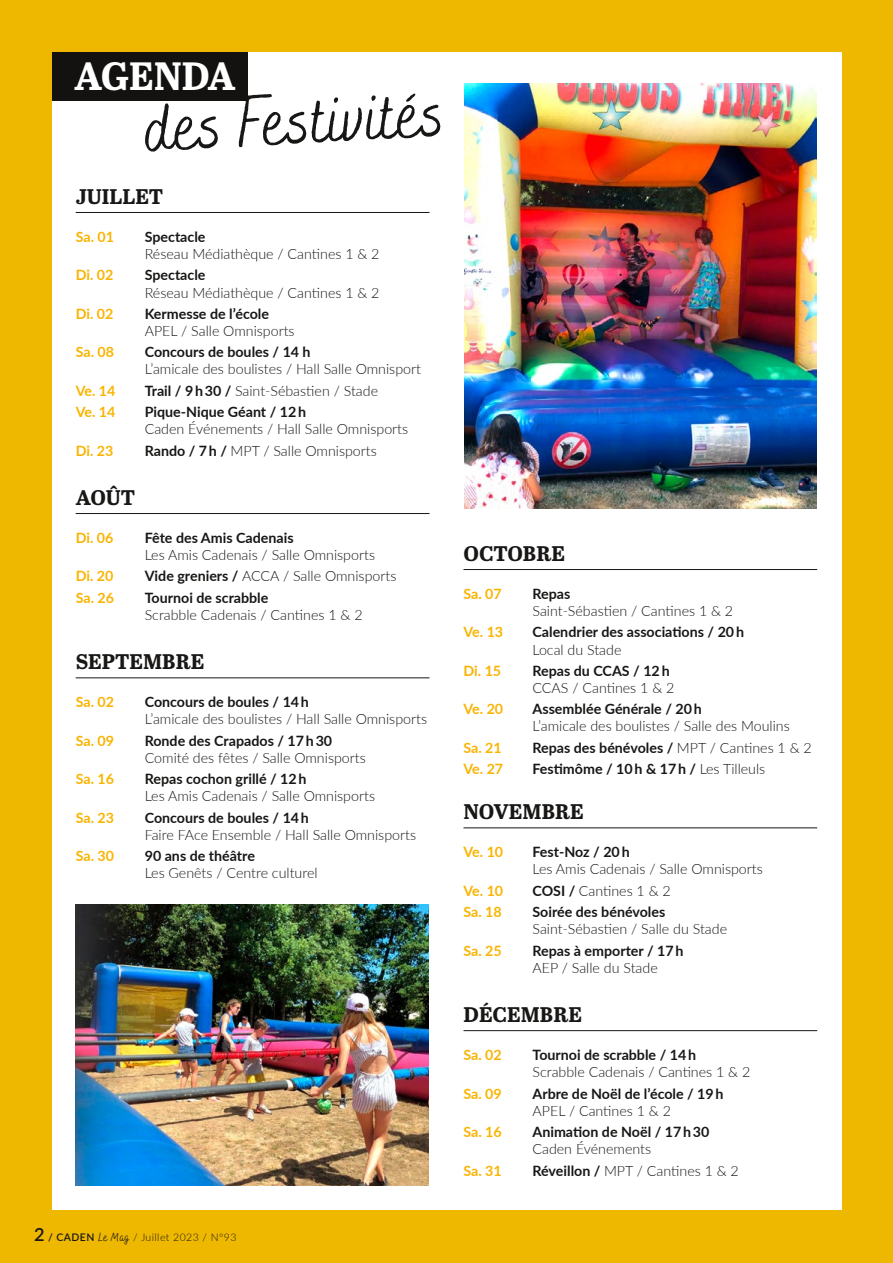
<style>
.page{position:relative;width:893px;height:1263px;background:#efb800}
.page>*{position:absolute;margin:0;border:0;box-sizing:border-box;transform-origin:0 0}
.t1{font:70.5px "Bakerie Rough";color:#181716}
.t2{font:700 39.45px "Abril Text";color:#fff}
.Etat_civil{font:700 21.15px "Abril Text";color:#181716}
.Etat_civil-2{font:300 14.25px/17.1px "Lato";color:#181716}
.Etat_civil-3{font:700 14.25px/17.1px "Lato";color:#181716}
.Etat_civil-4{font:700 14.25px "Lato";letter-spacing:-.005em;color:#fab400}
.t3{font:300 10.5px "Lato";letter-spacing:.04em;color:#181716}
.s1{font-weight:700}
.s2{font-weight:600;font-size:18.15px}
.s3{font-weight:600}
.s4{font-family:"Bakerie Rough";font-weight:400;font-size:12px}
.s5{font-weight:300}
</style>
<div class="page">
<div style="left:52px;top:53px;width:789px;height:1157px;background:#fff"></div>
<div style="left:52px;top:53px;width:196px;height:48px;background:#131210"></div>
<hr style="left:76px;top:212px;width:353px;height:1px;background:#181716">
<hr style="left:76px;top:513px;width:353px;height:1px;background:#181716">
<hr style="left:76px;top:677px;width:353px;height:1px;background:#181716">
<hr style="left:463px;top:569px;width:354px;height:1px;background:#181716">
<hr style="left:463px;top:827px;width:354px;height:1px;background:#181716">
<hr style="left:463px;top:1030px;width:354px;height:1px;background:#181716">
<img style="left:464px;top:84px;width:352px;height:425px">
<img style="left:76px;top:904px;width:352px;height:281px">
<h2 class="t2" style="left:74px;top:47px;width:163px">AGENDA</h2>
<h1 class="t1" style="left:142px;top:86px;width:302px;rotate:-3deg">des Festivités</h1>
<p class="Etat_civil" style="left:76px;top:180px;width:89px">JUILLET</p>
<p class="Etat_civil-4" style="left:76px;top:226px;width:40px">Sa. 01</p>
<p class="Etat_civil-2" style="left:145px;top:228px;width:236px"><span class="s1">Spectacle<br></span>Réseau Médiathèque / Cantines 1 &amp; 2</p>
<p class="Etat_civil-4" style="left:76px;top:265px;width:39px">Di. 02</p>
<p class="Etat_civil-2" style="left:145px;top:266px;width:236px"><span class="s1">Spectacle<br></span>Réseau Médiathèque / Cantines 1 &amp; 2</p>
<p class="Etat_civil-4" style="left:76px;top:303px;width:39px">Di. 02</p>
<p class="Etat_civil-2" style="left:145px;top:305px;width:151px"><span class="s1">Kermesse de l’école<br></span>APEL / Salle Omnisports</p>
<p class="Etat_civil-4" style="left:76px;top:342px;width:40px">Sa. 08</p>
<p class="Etat_civil-2" style="left:145px;top:343px;width:278px"><span class="s1">Concours de boules / 14 h<br></span>L’amicale des boulistes / Hall Salle Omnisport</p>
<p class="Etat_civil-4" style="left:76px;top:380px;width:41px">Ve. 14</p>
<p class="Etat_civil-2" style="left:145px;top:382px;width:235px"><span class="s1">Trail / 9 h 30 /</span> Saint-Sébastien / Stade</p>
<p class="Etat_civil-4" style="left:76px;top:401px;width:41px">Ve. 14</p>
<p class="Etat_civil-2" style="left:145px;top:403px;width:265px"><span class="s1">Pique-Nique Géant / 12 h<br></span>Caden Événements / Hall Salle Omnisports</p>
<p class="Etat_civil-4" style="left:76px;top:440px;width:39px">Di. 23</p>
<p class="Etat_civil-2" style="left:145px;top:441px;width:234px"><span class="s1">Rando / 7 h /</span> MPT / Salle Omnisports</p>
<p class="Etat_civil" style="left:76px;top:481px;width:61px">AOÛT</p>
<p class="Etat_civil-4" style="left:76px;top:527px;width:39px">Di. 06</p>
<p class="Etat_civil-2" style="left:145px;top:529px;width:232px"><span class="s1">Fête des Amis Cadenais<br></span>Les Amis Cadenais / Salle Omnisports</p>
<p class="Etat_civil-4" style="left:76px;top:566px;width:39px">Di. 20</p>
<p class="Etat_civil-2" style="left:145px;top:567px;width:253px"><span class="s1">Vide greniers /</span> ACCA / Salle Omnisports</p>
<p class="Etat_civil-4" style="left:76px;top:587px;width:40px">Sa. 26</p>
<p class="Etat_civil-2" style="left:145px;top:589px;width:219px"><span class="s1">Tournoi de scrabble<br></span>Scrabble Cadenais / Cantines 1 &amp; 2</p>
<p class="Etat_civil" style="left:76px;top:646px;width:130px">SEPTEMBRE</p>
<p class="Etat_civil-4" style="left:76px;top:692px;width:40px">Sa. 02</p>
<p class="Etat_civil-2" style="left:145px;top:693px;width:284px"><span class="s1">Concours de boules / 14 h<br></span>L’amicale des boulistes / Hall Salle Omnisports</p>
<p class="Etat_civil-4" style="left:76px;top:730px;width:40px">Sa. 09</p>
<p class="Etat_civil-2" style="left:145px;top:732px;width:223px"><span class="s1">Ronde des Crapados / 17 h 30<br></span>Comité des fêtes / Salle Omnisports</p>
<p class="Etat_civil-4" style="left:76px;top:768px;width:40px">Sa. 16</p>
<p class="Etat_civil-2" style="left:145px;top:770px;width:232px"><span class="s1">Repas cochon grillé / 12 h<br></span>Les Amis Cadenais / Salle Omnisports</p>
<p class="Etat_civil-4" style="left:76px;top:807px;width:40px">Sa. 23</p>
<p class="Etat_civil-2" style="left:145px;top:808px;width:273px"><span class="s1">Concours de boules / 14 h<br></span>Faire FAce Ensemble / Hall Salle Omnisports</p>
<p class="Etat_civil-4" style="left:76px;top:845px;width:40px">Sa. 30</p>
<p class="Etat_civil-2" style="left:145px;top:847px;width:174px"><span class="s1">90 ans de théâtre<br></span>Les Genêts / Centre culturel</p>
<p class="t3" style="left:34px;top:1230px;width:204px"><span class="s2">2</span> <span class="s3">/ CADEN</span> <span class="s4">Le Mag</span> / Juillet 2023 / N°93</p>
<p class="Etat_civil" style="left:463px;top:537px;width:103px">OCTOBRE</p>
<p class="Etat_civil-4" style="left:463px;top:583px;width:40px">Sa. 07</p>
<p class="Etat_civil-2" style="left:532px;top:585px;width:202px"><span class="s1">Repas<br></span>Saint-Sébastien / Cantines 1 &amp; 2</p>
<p class="Etat_civil-4" style="left:463px;top:622px;width:41px">Ve. 13</p>
<p class="Etat_civil-3" style="left:532px;top:623px;width:213px">Calendrier des associations / 20 h<br><span class="s5">Local du Stade</span></p>
<p class="Etat_civil-4" style="left:463px;top:660px;width:39px">Di. 15</p>
<p class="Etat_civil-2" style="left:532px;top:662px;width:143px"><span class="s1">Repas du CCAS / 12 h<br></span>CCAS / Cantines 1 &amp; 2</p>
<p class="Etat_civil-4" style="left:463px;top:699px;width:41px">Ve. 20</p>
<p class="Etat_civil-2" style="left:532px;top:700px;width:259px"><span class="s1">Assemblée Générale / 20 h<br></span>L’amicale des boulistes / Salle des Moulins</p>
<p class="Etat_civil-4" style="left:463px;top:737px;width:40px">Sa. 21</p>
<p class="Etat_civil-3" style="left:532px;top:738px;width:281px">Repas des bénévoles / <span class="s5">MPT / Cantines 1 &amp; 2</span></p>
<p class="Etat_civil-4" style="left:463px;top:758px;width:41px">Ve. 27</p>
<p class="Etat_civil-3" style="left:532px;top:760px;width:234px">Festimôme / 10 h &amp; 17 h / <span class="s5">Les Tilleuls</span></p>
<p class="Etat_civil" style="left:463px;top:796px;width:122px">NOVEMBRE</p>
<p class="Etat_civil-4" style="left:463px;top:842px;width:41px">Ve. 10</p>
<p class="Etat_civil-2" style="left:532px;top:843px;width:232px"><span class="s1">Fest-Noz / 20 h<br></span>Les Amis Cadenais / Salle Omnisports</p>
<p class="Etat_civil-4" style="left:463px;top:880px;width:41px">Ve. 10</p>
<p class="Etat_civil-2" style="left:532px;top:882px;width:140px"><span class="s1">COSI /</span> Cantines 1 &amp; 2</p>
<p class="Etat_civil-4" style="left:463px;top:901px;width:40px">Sa. 18</p>
<p class="Etat_civil-2" style="left:532px;top:903px;width:196px"><span class="s1">Soirée des bénévoles<br></span>Saint-Sébastien / Salle du Stade</p>
<p class="Etat_civil-4" style="left:463px;top:940px;width:40px">Sa. 25</p>
<p class="Etat_civil-3" style="left:532px;top:941px;width:152px">Repas à emporter / 17 h<br><span class="s5">AEP / Salle du Stade</span></p>
<p class="Etat_civil" style="left:463px;top:998px;width:120px">DÉCEMBRE</p>
<p class="Etat_civil-4" style="left:463px;top:1044px;width:40px">Sa. 02</p>
<p class="Etat_civil-2" style="left:532px;top:1046px;width:219px"><span class="s1">Tournoi de scrabble / 14 h<br></span>Scrabble Cadenais / Cantines 1 &amp; 2</p>
<p class="Etat_civil-4" style="left:463px;top:1083px;width:40px">Sa. 09</p>
<p class="Etat_civil-3" style="left:532px;top:1084px;width:193px">Arbre de Noël de l’école / 19 h<br><span class="s5">APEL / Cantines 1 &amp; 2</span></p>
<p class="Etat_civil-4" style="left:463px;top:1121px;width:40px">Sa. 16</p>
<p class="Etat_civil-3" style="left:532px;top:1123px;width:178px">Animation de Noël / 17 h 30<br><span class="s5">Caden Événements</span></p>
<p class="Etat_civil-4" style="left:463px;top:1160px;width:40px">Sa. 31</p>
<p class="Etat_civil-2" style="left:532px;top:1161px;width:208px"><span class="s1">Réveillon /</span> MPT / Cantines 1 &amp; 2</p>
</div>
